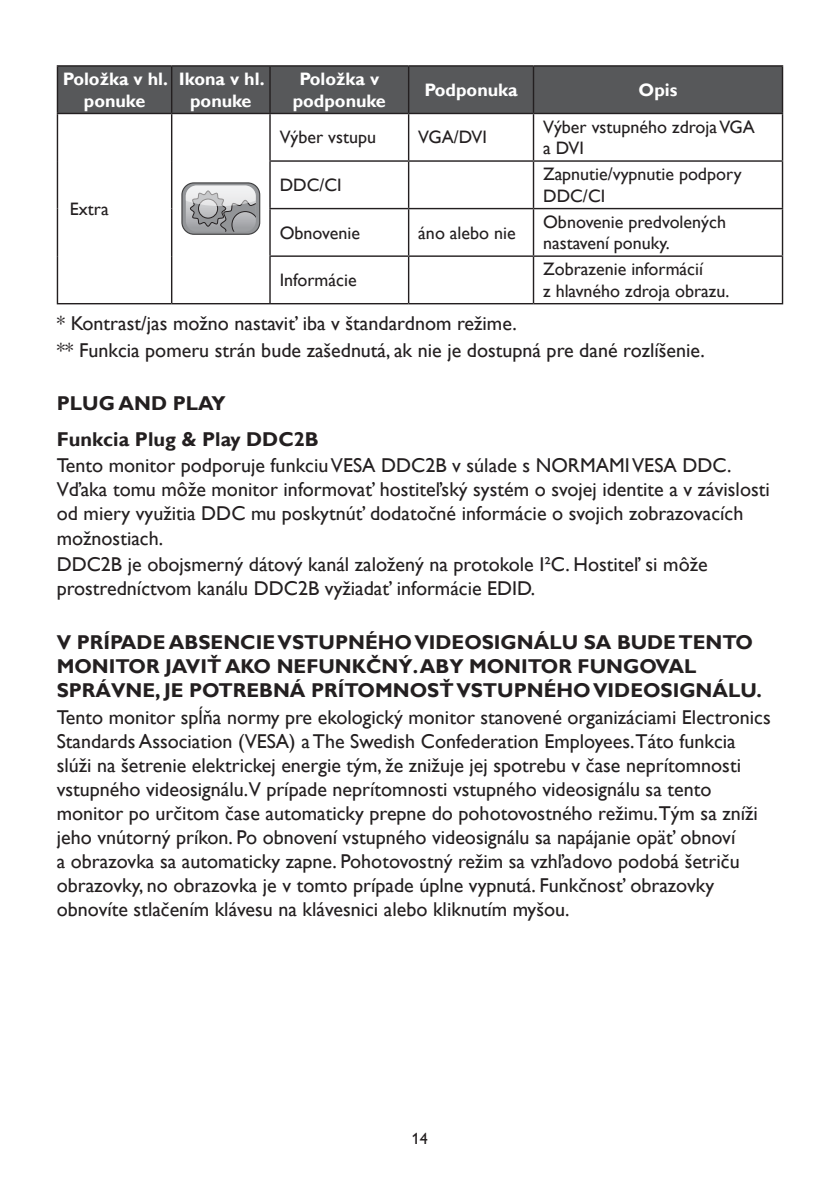
<style>
.page{position:relative;width:840px;height:1191px;background:#fff}
.page>*{position:absolute;margin:0;border:0;box-sizing:border-box;transform-origin:0 0}
.t1{font:20px/24px "Gill Sans Alt One WGL";color:#231f20}
.heading_2{font:700 20px/24px "Gill Sans Alt One WGL";color:#231f20}
.table_body{font:18px/21.6px "Gill Sans Alt One WGL";color:#231f20}
.table_header{font:700 18px/21.6px "Gill Sans Alt One WGL";color:#fff;text-align:center}
.left_column{font:18px "Gill Sans Alt One WGL";color:#231f20}
.t2{font:16px "Gill Sans Alt One WGL";color:#231f20}
</style>
<div class="page">
<div style="left:58px;top:67px;width:723px;height:46px;background:#57585a"></div>
<hr style="left:57px;top:65px;width:114px;height:2px;background:#231f20">
<hr style="left:57px;top:67px;width:1px;height:46px;background:#231f20">
<hr style="left:171px;top:65px;width:99px;height:2px;background:#231f20">
<hr style="left:171px;top:67px;width:1px;height:46px;background:#231f20">
<hr style="left:270px;top:65px;width:138px;height:2px;background:#231f20">
<hr style="left:269px;top:67px;width:1px;height:46px;background:#231f20">
<hr style="left:408px;top:65px;width:125px;height:2px;background:#231f20">
<hr style="left:407px;top:67px;width:2px;height:46px;background:#231f20">
<hr style="left:533px;top:65px;width:249px;height:2px;background:#231f20">
<hr style="left:532px;top:67px;width:2px;height:46px;background:#231f20">
<hr style="left:781px;top:67px;width:1px;height:46px;background:#231f20">
<hr style="left:57px;top:113px;width:114px;height:1px;background:#231f20">
<hr style="left:57px;top:114px;width:1px;height:47px;background:#231f20">
<hr style="left:171px;top:113px;width:99px;height:1px;background:#231f20">
<hr style="left:171px;top:114px;width:1px;height:47px;background:#231f20">
<hr style="left:270px;top:113px;width:138px;height:1px;background:#231f20">
<hr style="left:269px;top:114px;width:1px;height:46px;background:#231f20">
<hr style="left:408px;top:113px;width:125px;height:1px;background:#231f20">
<hr style="left:407px;top:114px;width:2px;height:46px;background:#231f20">
<hr style="left:533px;top:113px;width:249px;height:1px;background:#231f20">
<hr style="left:532px;top:114px;width:2px;height:46px;background:#231f20">
<hr style="left:781px;top:114px;width:1px;height:46px;background:#231f20">
<hr style="left:57px;top:161px;width:1px;height:48px;background:#231f20">
<hr style="left:171px;top:161px;width:1px;height:48px;background:#231f20">
<hr style="left:269px;top:160px;width:139px;height:2px;background:#231f20">
<hr style="left:269px;top:162px;width:1px;height:46px;background:#231f20">
<hr style="left:408px;top:160px;width:125px;height:2px;background:#231f20">
<hr style="left:407px;top:162px;width:2px;height:46px;background:#231f20">
<hr style="left:533px;top:160px;width:249px;height:2px;background:#231f20">
<hr style="left:532px;top:162px;width:2px;height:46px;background:#231f20">
<hr style="left:781px;top:162px;width:1px;height:46px;background:#231f20">
<hr style="left:57px;top:209px;width:1px;height:47px;background:#231f20">
<hr style="left:171px;top:209px;width:1px;height:47px;background:#231f20">
<hr style="left:269px;top:208px;width:139px;height:1px;background:#231f20">
<hr style="left:269px;top:209px;width:1px;height:46px;background:#231f20">
<hr style="left:408px;top:208px;width:125px;height:1px;background:#231f20">
<hr style="left:407px;top:209px;width:2px;height:46px;background:#231f20">
<hr style="left:533px;top:208px;width:249px;height:1px;background:#231f20">
<hr style="left:532px;top:209px;width:2px;height:46px;background:#231f20">
<hr style="left:781px;top:209px;width:1px;height:46px;background:#231f20">
<hr style="left:57px;top:256px;width:1px;height:47px;background:#231f20">
<hr style="left:171px;top:256px;width:1px;height:47px;background:#231f20">
<hr style="left:269px;top:255px;width:139px;height:2px;background:#231f20">
<hr style="left:269px;top:257px;width:1px;height:46px;background:#231f20">
<hr style="left:408px;top:255px;width:125px;height:2px;background:#231f20">
<hr style="left:407px;top:257px;width:2px;height:46px;background:#231f20">
<hr style="left:533px;top:255px;width:249px;height:2px;background:#231f20">
<hr style="left:532px;top:257px;width:2px;height:46px;background:#231f20">
<hr style="left:781px;top:257px;width:1px;height:46px;background:#231f20">
<hr style="left:57px;top:303px;width:114px;height:1px;background:#231f20">
<hr style="left:171px;top:303px;width:99px;height:1px;background:#231f20">
<hr style="left:270px;top:303px;width:138px;height:1px;background:#231f20">
<hr style="left:408px;top:303px;width:125px;height:1px;background:#231f20">
<hr style="left:533px;top:303px;width:249px;height:1px;background:#231f20">
<div style="left:182px;top:183px;width:77px;height:51px;background:#939598;border-radius:12px"></div>
<div style="left:181px;top:182px;width:79px;height:53px;border:1px solid #3e3e3f;border-radius:12px"></div>
<svg style="left:185px;top:185px;width:71px;height:47px"></svg>
<p class="table_header" style="left:63px;top:68px;width:107px">Položka v hl. ponuke</p>
<p class="table_header" style="left:179px;top:68px;width:87px">Ikona v hl. ponuke</p>
<p class="table_header" style="left:292px;top:68px;width:95px">Položka v podponuke</p>
<p class="table_header" style="left:424px;top:79px;width:95px">Podponuka</p>
<p class="table_header" style="left:638px;top:79px;width:40px">Opis</p>
<p class="table_body" style="left:279px;top:126px;width:98px">Výber vstupu</p>
<p class="table_body" style="left:418px;top:126px;width:70px">VGA/DVI</p>
<p class="table_body" style="left:543px;top:116px;width:213px">Výber vstupného zdroja VGA a DVI</p>
<p class="table_body" style="left:279px;top:174px;width:64px">DDC/CI</p>
<p class="table_body" style="left:543px;top:163px;width:200px">Zapnutie/vypnutie podpory<br>DDC/CI</p>
<p class="table_body" style="left:279px;top:221px;width:82px">Obnovenie</p>
<p class="table_body" style="left:418px;top:221px;width:99px">áno alebo nie</p>
<p class="table_body" style="left:543px;top:211px;width:184px">Obnovenie predvolených nastavení ponuky.</p>
<p class="table_body" style="left:279px;top:269px;width:78px">Informácie</p>
<p class="table_body" style="left:543px;top:258px;width:188px">Zobrazenie informácií<br>z hlavného zdroja obrazu.</p>
<p class="t1" style="left:57px;top:311px;width:461px">* Kontrast/jas možno nastaviť iba v štandardnom režime.</p>
<p class="t1" style="left:57px;top:338px;width:649px">** Funkcia pomeru strán bude zašednutá, ak nie je dostupná pre dané rozlíšenie.</p>
<p class="heading_2" style="left:57px;top:391px;width:170px">PLUG AND PLAY</p>
<p class="heading_2" style="left:57px;top:427px;width:263px">Funkcia Plug &amp; Play DDC2B</p>
<p class="t1" style="left:57px;top:453px;width:714px">Tento monitor podporuje funkciu VESA DDC2B v súlade s NORMAMI VESA DDC.<br>Vďaka tomu môže monitor informovať hostiteľský systém o svojej identite a v závislosti od miery využitia DDC mu poskytnúť dodatočné informácie o svojich zobrazovacích možnostiach.</p>
<p class="t1" style="left:57px;top:552px;width:652px">DDC2B je obojsmerný dátový kanál založený na protokole I²C. Hostiteľ si môže prostredníctvom kanálu DDC2B vyžiadať informácie EDID.</p>
<p class="heading_2" style="left:57px;top:630px;width:706px">V PRÍPADE ABSENCIE VSTUPNÉHO VIDEOSIGNÁLU SA BUDE TENTO<br>MONITOR JAVIŤ AKO NEFUNKČNÝ. ABY MONITOR FUNGOVAL<br>SPRÁVNE, JE POTREBNÁ PRÍTOMNOSŤ VSTUPNÉHO VIDEOSIGNÁLU.</p>
<p class="t1" style="left:57px;top:705px;width:715px">Tento monitor spĺňa normy pre ekologický monitor stanovené organizáciami Electronics Standards Association (VESA) a The Swedish Confederation Employees.Táto funkcia slúži na šetrenie elektrickej energie tým, že znižuje jej spotrebu v čase neprítomnosti vstupného videosignálu.V prípade neprítomnosti vstupného videosignálu sa tento monitor po určitom čase automaticky prepne do pohotovostného režimu.Tým sa zníži jeho vnútorný príkon. Po obnovení vstupného videosignálu sa napájanie opäť obnoví<br>a obrazovka sa automaticky zapne. Pohotovostný režim sa vzhľadovo podobá šetriču obrazovky, no obrazovka je v tomto prípade úplne vypnutá. Funkčnosť obrazovky obnovíte stlačením klávesu na klávesnici alebo kliknutím myšou.</p>
<p class="left_column" style="left:70px;top:196px;width:40px">Extra</p>
<p class="t2" style="left:412px;top:1127px;width:17px">14</p>
</div>
